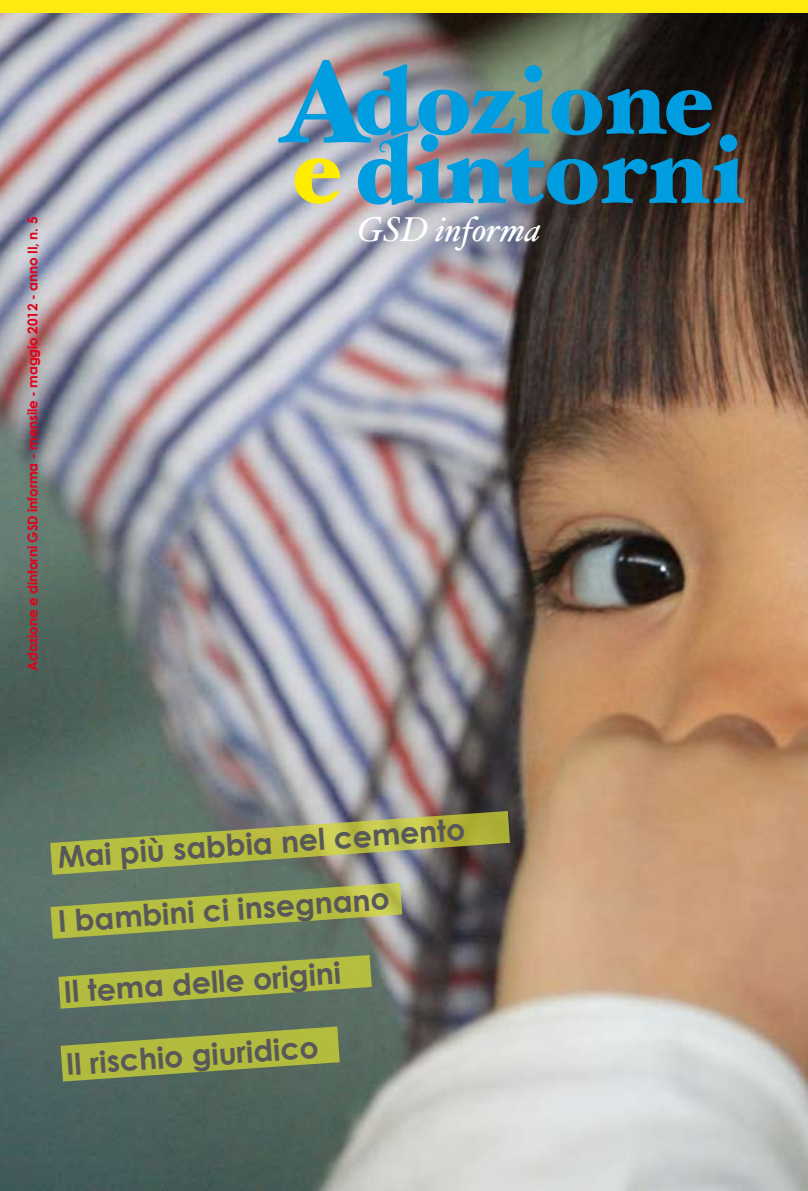
<style>
.page{position:relative;width:808px;height:1191px;background:#fff}
.page>*{position:absolute;margin:0;border:0;box-sizing:border-box;transform-origin:0 0}
.t1{font:italic 34.5px "Hoefler Text";color:#fff}
.t2{font:700 30px "Century Gothic";color:#58585a}
.t3{font:700 13.5px "Century Gothic";letter-spacing:-.01em;color:#e2001a}
</style>
<div class="page">
<img style="left:0;top:13px;width:808px;height:1178px">
<img style="left:278px;top:60px;width:466px;height:145px">
<svg style="left:50px;top:811px;width:460px;height:64px;background:#909758"></svg>
<div style="left:0;top:0;width:808px;height:13px;background:#fcea10"></div>
<svg style="left:58px;top:955px;width:314px;height:53px;background:#8f9d4e"></svg>
<svg style="left:51px;top:882px;width:351px;height:57px;background:#939f55"></svg>
<svg style="left:61px;top:1026px;width:279px;height:55px;background:#909d49"></svg>
<p class="t3" style="left:24px;top:671px;width:456px;rotate:-90deg">Adozione e dintorni GSD informa - mensile - maggio 2012 - anno II, n. 5</p>
<p class="t1" style="left:357px;top:209px;width:185px">GSD informa</p>
<p class="t2" style="left:56px;top:838px;width:410px;rotate:-4deg">Mai più sabbia nel cemento</p>
<p class="t2" style="left:57px;top:902px;width:334px;rotate:-4deg">I bambini ci insegnano</p>
<p class="t2" style="left:62px;top:973px;width:279px;rotate:-4deg">Il tema delle origini</p>
<p class="t2" style="left:65px;top:1045px;width:255px;rotate:-4deg">Il rischio giuridico</p>
</div>
